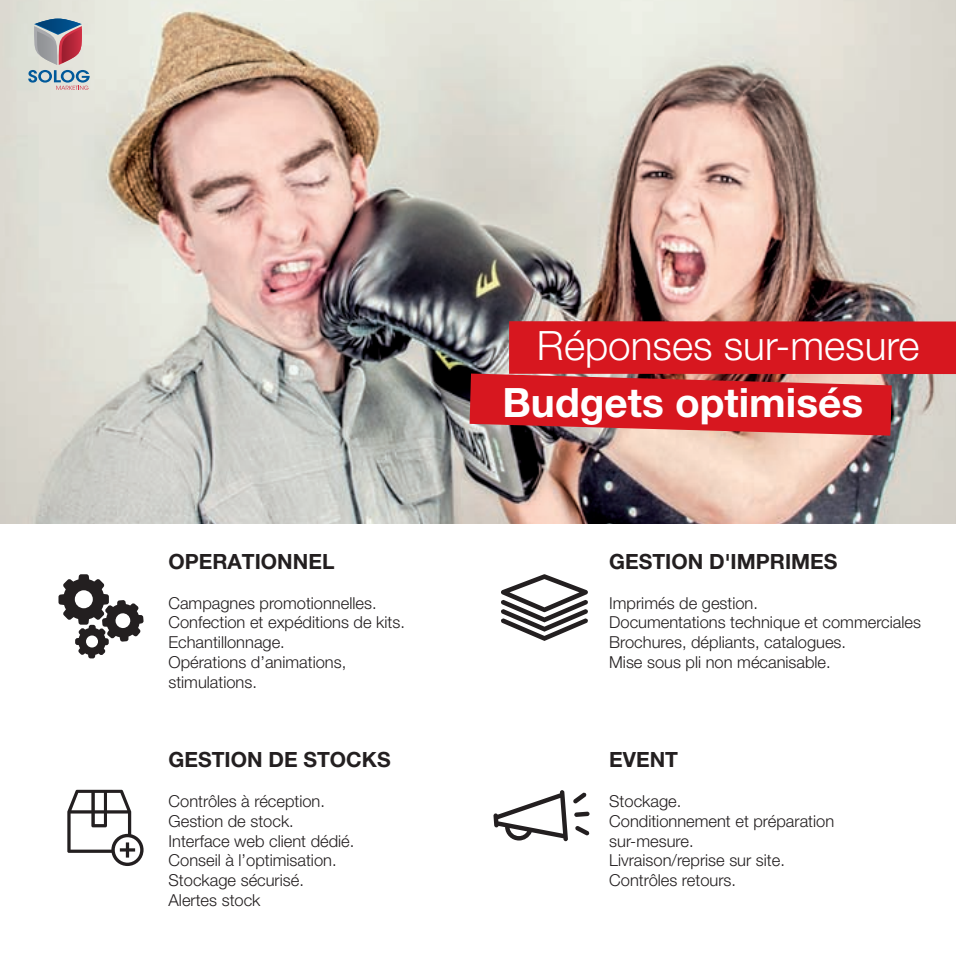
<style>
.page{position:relative;width:956px;height:956px;background:#fff}
.page>*{position:absolute;margin:0;border:0;box-sizing:border-box;transform-origin:0 0}
.t1{font:300 40.5px "Helvetica Neue LT Pro";color:#fff}
.t2{font:700 40.5px "Helvetica Neue LT Pro";color:#fff}
.t3{font:700 21px "Helvetica Neue LT Pro";color:#231f20}
.t4{font:300 16.5px/19.8px "Helvetica Neue LT Pro";color:#231f20}
</style>
<div class="page">
<img style="left:0;top:0;width:956px;height:524px">
<svg style="left:28px;top:17px;width:62px;height:73px;background:#aca5ae"></svg>
<div style="left:509px;top:321px;width:447px;height:53px;background:#d7171f"></div>
<svg style="left:470px;top:374px;width:422px;height:62px;background:#cf2f33"></svg>
<svg style="left:58px;top:574px;width:86px;height:84px"></svg>
<svg style="left:67px;top:790px;width:77px;height:76px"></svg>
<svg style="left:501px;top:574px;width:87px;height:67px"></svg>
<svg style="left:493px;top:790px;width:97px;height:51px"></svg>
<p class="t3" style="left:168px;top:548px;width:168px">OPERATIONNEL</p>
<p class="t4" style="left:168px;top:592px;width:238px">Campagnes promotionnelles.<br>Confection et expéditions de kits.<br>Echantillonnage.<br>Opérations d’animations, stimulations.</p>
<p class="t3" style="left:169px;top:747px;width:224px">GESTION DE STOCKS</p>
<p class="t4" style="left:169px;top:791px;width:187px">Contrôles à réception.<br>Gestion de stock.<br>Interface web client dédié.<br>Conseil à l’optimisation.<br>Stockage sécurisé.<br>Alertes stock</p>
<h1 class="t1" style="left:537px;top:320px;width:384px">Réponses sur-mesure</h1>
<h1 class="t2" style="left:502px;top:377px;width:362px">Budgets optimisés</h1>
<p class="t3" style="left:609px;top:548px;width:230px">GESTION D'IMPRIMES</p>
<p class="t4" style="left:609px;top:592px;width:313px">Imprimés de gestion.<br>Documentations technique et commerciales Brochures, dépliants, catalogues.<br>Mise sous pli non mécanisable.</p>
<p class="t3" style="left:609px;top:747px;width:70px">EVENT</p>
<p class="t4" style="left:609px;top:791px;width:226px">Stockage.<br>Conditionnement et préparation sur-mesure.<br>Livraison/reprise sur site.<br>Contrôles retours.</p>
</div>
